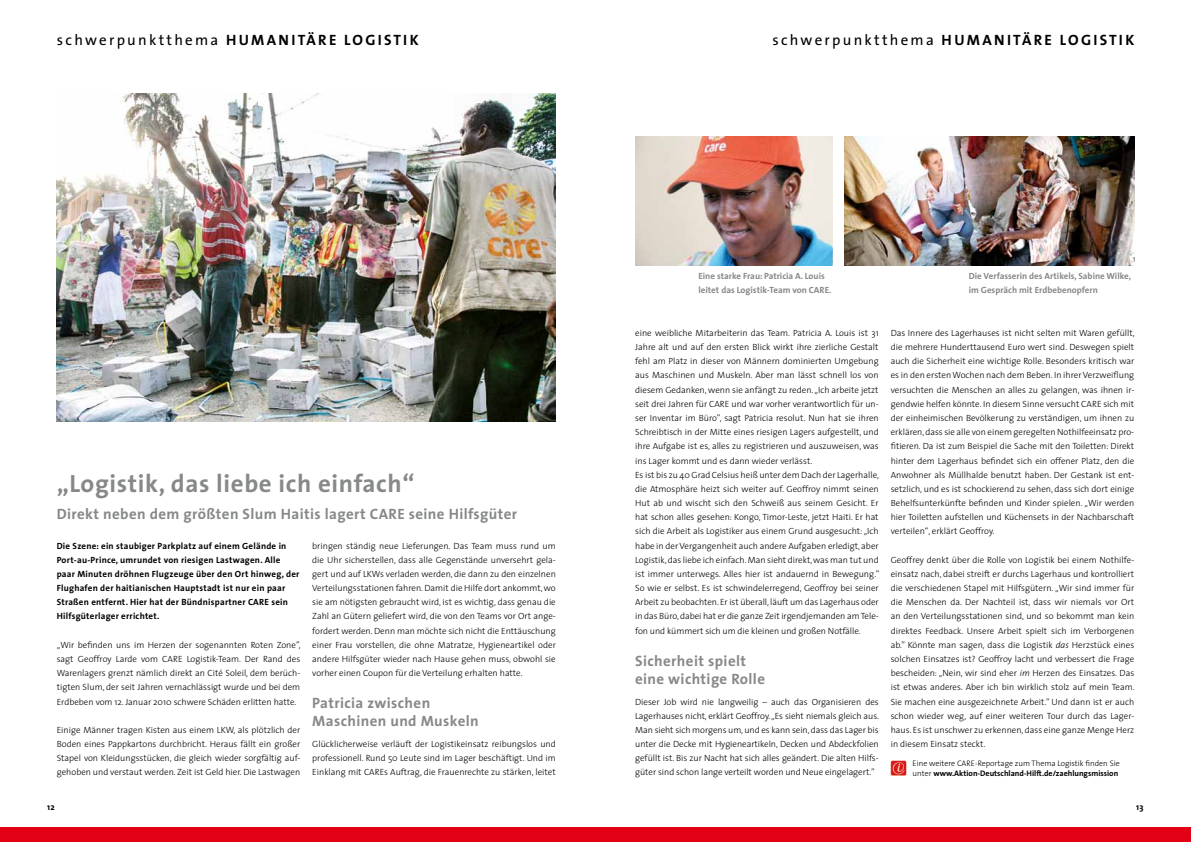
<style>
.page{position:relative;width:1191px;height:842px;background:#fff}
.page>*{position:absolute;margin:0;border:0;box-sizing:border-box;transform-origin:0 0}
.t1{font:700 25px "The Sans";letter-spacing:.025em;color:#868889}
.t2{font:700 15px/18px "The Sans";letter-spacing:.025em;color:#868889}
.t3{font:700 15px "The Sans";letter-spacing:.15em;color:#000}
.t4{font:300 9px/14.2px "The Sans";color:#000;text-align:justify}
.t5{font:700 9px/14.2px "The Sans";letter-spacing:.025em;color:#000}
.t6{font:700 9px/14.2px "The Sans";color:#868889}
.t7{font:300 8px/10px "The Sans";color:#000}
.s1{font-weight:400}
.s2{font-style:italic}
.s3{font-weight:700}
</style>
<div class="page">
<div style="left:0;top:828px;width:595px;height:14px;background:#e20015"></div>
<div style="left:595px;top:828px;width:596px;height:14px;background:#e20015"></div>
<img style="left:57px;top:94px;width:499px;height:327px">
<img style="left:635px;top:136px;width:198px;height:129px">
<img style="left:844px;top:136px;width:290px;height:129px">
<img style="left:890px;top:760px;width:16px;height:15px">
<h2 class="t3" style="left:57px;top:28px;width:363px"><span class="s1">schwerpunktthema</span> HUMANITÄRE LOGISTIK</h2>
<h2 class="t3" style="left:772px;top:28px;width:363px"><span class="s1">schwerpunktthema</span> HUMANITÄRE LOGISTIK</h2>
<h1 class="t1" style="left:57px;top:463px;width:359px">„Logistik, das liebe ich einfach“</h1>
<h2 class="t2" style="left:57px;top:505px;width:462px">Direkt neben dem größten Slum Haitis lagert CARE seine Hilfsgüter</h2>
<p class="t5" style="left:57px;top:538px;width:244px">Die Szene: ein staubiger Parkplatz auf einem Gelände in Port-au-Prince, umrundet von riesigen Lastwagen. Alle paar Minuten dröhnen Flugzeuge über den Ort hinweg, der Flughafen der haitianischen Hauptstadt ist nur ein paar Straßen entfernt. Hier hat der Bündnispartner CARE sein Hilfsgüterlager errichtet.</p>
<p class="t4" style="left:57px;top:637px;width:245px">„Wir befinden uns im Herzen der sogenannten Roten Zone”, sagt Geoffroy Larde vom CARE Logistik-Team. Der Rand des Warenlagers grenzt nämlich direkt an Cité Soleil, dem berüch&shy;tigten Slum, der seit Jahren vernachlässigt wurde und bei dem Erdbeben vom 12. Januar 2010 schwere Schäden erlitten hatte.</p>
<p class="t4" style="left:57px;top:722px;width:245px">Einige Männer tragen Kisten aus einem LKW, als plötzlich der Boden eines Pappkartons durchbricht. Heraus fällt ein großer Stapel von Kleidungsstücken, die gleich wieder sorgfältig auf&shy;gehoben und verstaut werden. Zeit ist Geld hier. Die Lastwagen</p>
<p class="t4" style="left:312px;top:538px;width:245px">bringen ständig neue Lieferungen. Das Team muss rund um die Uhr sicherstellen, dass alle Gegenstände unversehrt gela&shy;gert und auf LKWs verladen werden, die dann zu den einzelnen Verteilungsstationen fahren. Damit die Hilfe dort ankommt, wo sie am nötigsten gebraucht wird, ist es wichtig, dass genau die Zahl an Gütern geliefert wird, die von den Teams vor Ort ange&shy;fordert werden. Denn man möchte sich nicht die Enttäuschung einer Frau vorstellen, die ohne Matratze, Hygieneartikel oder andere Hilfsgüter wieder nach Hause gehen muss, obwohl sie vorher einen Coupon für die Verteilung erhalten hatte.</p>
<h2 class="t2" style="left:312px;top:694px;width:168px">Patricia zwischen<br>Maschinen und Muskeln</h2>
<p class="t4" style="left:312px;top:736px;width:245px">Glücklicherweise verläuft der Logistikeinsatz reibungslos und professionell. Rund 50 Leute sind im Lager beschäftigt. Und im Einklang mit CAREs Auftrag, die Frauenrechte zu stärken, leitet</p>
<p class="t6" style="left:698px;top:269px;width:135px">Eine starke Frau: Patricia A. Louis leitet das Logistik-Team von CARE.</p>
<p class="t6" style="left:968px;top:269px;width:164px">Die Verfasserin des Artikels, Sabine Wilke, im Gespräch mit Erdbebenopfern</p>
<p class="t4" style="left:635px;top:325px;width:246px;text-align:left">eine weibliche Mitarbeiterin das Team. Patricia A. Louis ist 31<br>Jahre alt und auf den ersten Blick wirkt ihre zierliche Gestalt fehl am Platz in dieser von Männern dominierten Umgebung aus Maschinen und Muskeln. Aber man lässt schnell los von diesem Gedanken, wenn sie anfängt zu reden. „Ich arbeite jetzt seit drei Jahren für CARE und war vorher verantwortlich für un&shy;ser Inventar im Büro”, sagt Patricia resolut. Nun hat sie ihren Schreibtisch in der Mitte eines riesigen Lagers aufgestellt, und ihre Aufgabe ist es, alles zu registrieren und auszuweisen, was ins Lager kommt und es dann wieder verlässt.<br>Es ist bis zu 40 Grad Celsius heiß unter dem Dach der Lagerhalle, die Atmosphäre heizt sich weiter auf. Geoffroy nimmt seinen Hut ab und wischt sich den Schweiß aus seinem Gesicht. Er hat schon alles gesehen: Kongo, Timor-Leste, jetzt Haiti. Er hat sich die Arbeit als Logistiker aus einem Grund ausgesucht: „Ich habe in der Vergangenheit auch andere Aufgaben erledigt, aber Logistik, das liebe ich einfach. Man sieht direkt, was man tut und ist immer unterwegs. Alles hier ist andauernd in Bewegung.” So wie er selbst. Es ist schwindelerregend, Geoffroy bei seiner Arbeit zu beobachten. Er ist überall, läuft um das Lagerhaus oder in das Büro, dabei hat er die ganze Zeit irgendjemanden am Tele&shy;fon und kümmert sich um die kleinen und großen Notfälle.</p>
<h2 class="t2" style="left:635px;top:651px;width:131px">Sicherheit spielt eine wichtige Rolle</h2>
<p class="t4" style="left:635px;top:694px;width:245px">Dieser Job wird nie langweilig – auch das Organisieren des Lagerhauses nicht, erklärt Geoffroy. „Es sieht niemals gleich aus.<br>Man sieht sich morgens um, und es kann sein, dass das Lager bis unter die Decke mit Hygieneartikeln, Decken und Abdeckfolien gefüllt ist. Bis zur Nacht hat sich alles geändert. Die alten Hilfs&shy;güter sind schon lange verteilt worden und Neue eingelagert.”</p>
<p class="t4" style="left:890px;top:325px;width:245px">Das Innere des Lagerhauses ist nicht selten mit Waren gefüllt, die mehrere Hunderttausend Euro wert sind. Deswegen spielt auch die Sicherheit eine wichtige Rolle. Besonders kritisch war es in den ersten Wochen nach dem Beben. In ihrer Verzweiflung versuchten die Menschen an alles zu gelangen, was ihnen ir&shy;gendwie helfen könnte. In diesem Sinne versucht CARE sich mit der einheimischen Bevölkerung zu verständigen, um ihnen zu erklären, dass sie alle von einem geregelten Nothilfeeinsatz pro&shy;fitieren. Da ist zum Beispiel die Sache mit den Toiletten: Direkt hinter dem Lagerhaus befindet sich ein offener Platz, den die Anwohner als Müllhalde benutzt haben. Der Gestank ist ent&shy;setzlich, und es ist schockierend zu sehen, dass sich dort einige Behelfsunterkünfte befinden und Kinder spielen. „Wir werden hier Toiletten aufstellen und Küchensets in der Nachbarschaft verteilen“, erklärt Geoffroy.</p>
<p class="t4" style="left:890px;top:552px;width:245px">Geoffrey denkt über die Rolle von Logistik bei einem Nothilfe&shy;einsatz nach, dabei streift er durchs Lagerhaus und kontrolliert die verschiedenen Stapel mit Hilfsgütern. „Wir sind immer für die Menschen da. Der Nachteil ist, dass wir niemals vor Ort an den Verteilungsstationen sind, und so bekommt man kein direktes Feedback. Unsere Arbeit spielt sich im Verborgenen ab.” Könnte man sagen, dass die Logistik <span class="s2">das</span> Herzstück eines solchen Einsatzes ist? Geoffroy lacht und verbessert die Frage bescheiden: „Nein, wir sind eher <span class="s2">im</span> Herzen des Einsatzes. Das ist etwas anderes. Aber ich bin wirklich stolz auf mein Team.<br>Sie machen eine ausgezeichnete Arbeit.” Und dann ist er auch schon wieder weg, auf einer weiteren Tour durch das Lager&shy;haus. Es ist unschwer zu erkennen, dass eine ganze Menge Herz in diesem Einsatz steckt.</p>
<p class="t7" style="left:912px;top:758px;width:209px">Eine weitere CARE-Reportage zum Thema Logistik finden Sie unter <span class="s3">www.Aktion-Deutschland-Hilft.de/zaehlungsmission</span></p>
<p class="t5" style="left:47px;top:800px;width:9px">12</p>
<p class="t5" style="left:1136px;top:800px;width:9px">13</p>
</div>
